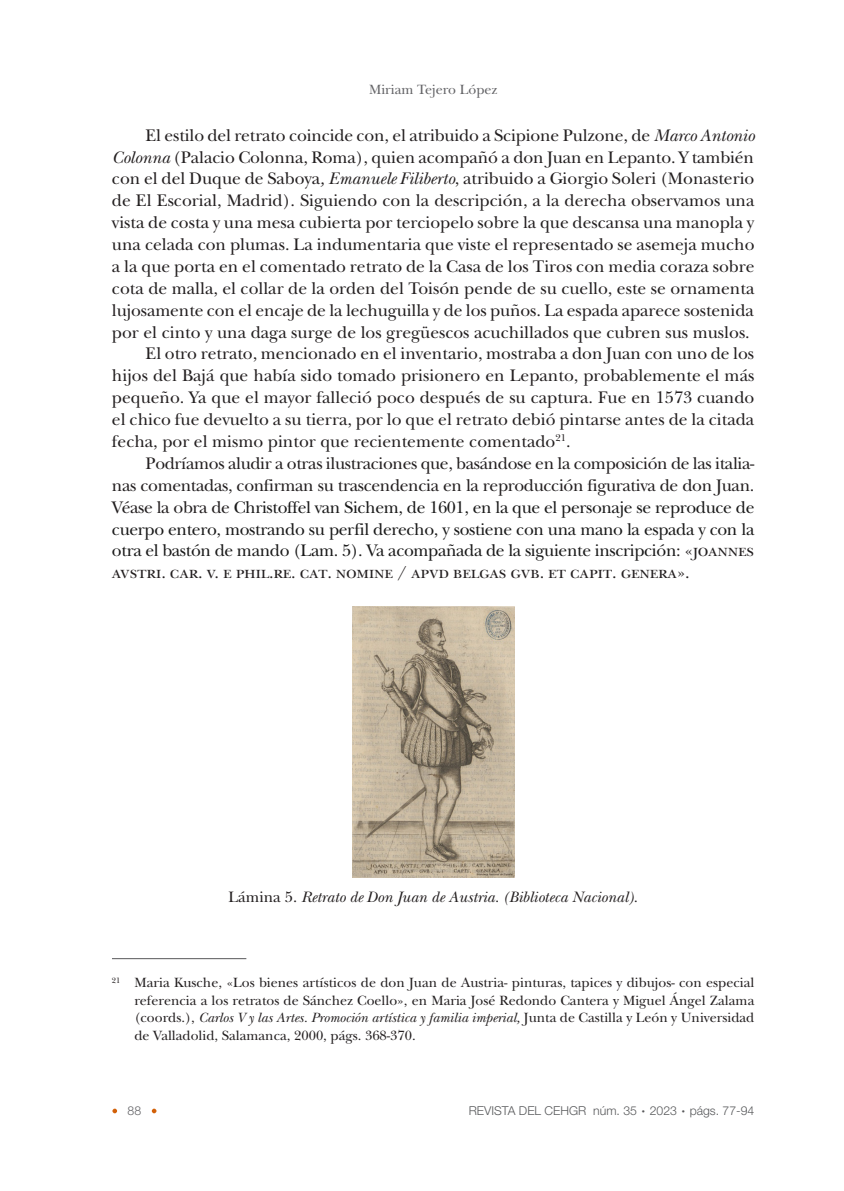
<style>
.page{position:relative;width:844px;height:1191px;background:#fff}
.page>*{position:absolute;margin:0;border:0;box-sizing:border-box;transform-origin:0 0}
.cuerpo_de_texto{font:17.5px/21.9px "New Baskerville Std";color:#231f20;text-align:justify}
.pie_ilustraciones{font:italic 15.75px "New Baskerville Std";color:#231f20}
.notas_al_pie{font:14px/17.5px "New Baskerville Std";color:#231f20;text-align:justify}
.t1{font:14px "New Baskerville Std";color:#636366}
.t2{font:300 12.25px "Helvetica Neue LT Std";color:#57585a}
.t3{font:300 12.25px "Helvetica Neue LT Std";color:#636366}
.s1{font-style:italic}
.s2{color:#1a1a1a}
.s3{font-style:normal}
.s4{font-weight:100;font-size:21px}
</style>
<div class="page">
<svg style="left:112px;top:1108px;width:5px;height:5px"></svg>
<svg style="left:152px;top:1108px;width:4px;height:5px"></svg>
<img style="left:352px;top:607px;width:162px;height:270px">
<hr style="left:112px;top:958px;width:134px;height:1px;background:#57585a">
<p class="t1" style="left:369px;top:81px;width:130px">Miriam Tejero López</p>
<p class="cuerpo_de_texto" style="left:112px;top:124px;width:644px;text-indent:34px">El estilo del retrato coincide con, el atribuido a Scipione Pulzone, de <span class="s1">Marco Antonio Colonna</span> (Palacio Colonna, Roma), quien acompañó a don Juan en Lepanto. Y también con el del Duque de Saboya<span class="s1">, Emanuele Filiberto</span>, atribuido a Giorgio Soleri (Monasterio de El Escorial, Madrid). Siguiendo con la descripción, a la derecha observamos una vista de costa y una mesa cubierta por terciopelo sobre la que descansa una manopla y una celada con plumas. La indumentaria que viste el representado se asemeja mucho a la que porta en el comentado retrato de la Casa de los Tiros con media coraza sobre cota de malla, el collar de la orden del Toisón pende de su cuello, este se ornamenta lujosamente con el encaje de la lechuguilla y de los puños. La espada aparece sostenida por el cinto y una daga surge de los gregüescos acuchillados que cubren sus muslos.</p>
<p class="cuerpo_de_texto" style="left:112px;top:343px;width:643px;text-indent:34px">El otro retrato, mencionado en el inventario, mostraba a don Juan con uno de los hijos del Bajá que había sido tomado prisionero en Lepanto, probablemente el más pequeño. Ya que el mayor falleció poco después de su captura. Fue en 1573 cuando el chico fue devuelto a su tierra, por lo que el retrato debió pintarse antes de la citada fecha, por el mismo pintor que recientemente comentado<sup>21</sup>.</p>
<p class="cuerpo_de_texto" style="left:112px;top:452px;width:643px;text-indent:34px">Podríamos aludir a otras ilustraciones que, basándose en la composición de las italia&shy;nas comentadas, confirman su trascendencia en la reproducción figurativa de don Juan.<br>Véase la obra de <span class="s2">Christoffel van Sichem, de 1601, en la que el personaje se reproduce de cuerpo entero, mostrando su perfil derecho, y sostiene con una mano la espada y con la otra el bastón de mando (Lam. 5). Va acompañada de la siguiente inscripción</span>: «joannes avstri. car. v. e phil.re. cat. nomine / apvd belgas gvb. et capit. genera».</p>
<p class="pie_ilustraciones" style="left:228px;top:887px;width:411px"><span class="s3">Lámina 5.</span> Retrato de Don Juan de Austria. (Biblioteca Nacional).</p>
<p class="notas_al_pie" style="left:134px;top:974px;width:621px;text-indent:-22px"><sup>21</sup> Maria Kusche, «Los bienes artísticos de don Juan de Austria- pinturas, tapices y dibujos- con especial referencia a los retratos de Sánchez Coello», en Maria José Redondo Cantera y Miguel Ángel Zalama (coords.), <span class="s1">Carlos V y las Artes. Promoción artística y familia imperial,</span> Junta de Castilla y León y Universidad de Valladolid, Salamanca, 2000, págs. 368-370.</p>
<p class="t3" style="left:128px;top:1103px;width:15px">88</p>
<p class="t2" style="left:468px;top:1103px;width:287px">REVISTA DEL CEHGR núm. 35 <span class="s4">·</span> 2023 <span class="s4">·</span> págs. 77-94</p>
</div>
